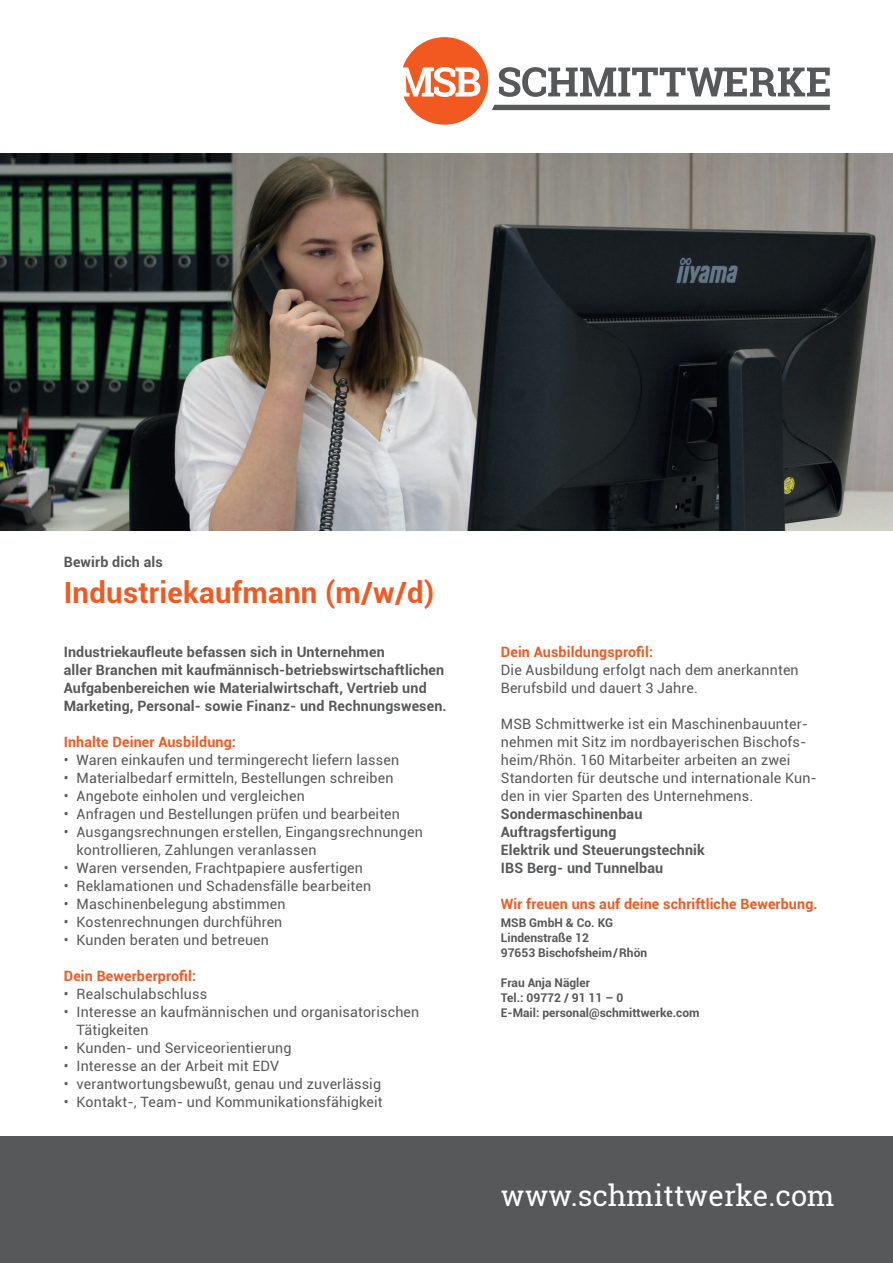
<style>
.page{position:relative;width:893px;height:1263px;background:#fff}
.page>*{position:absolute;margin:0;border:0;box-sizing:border-box;transform-origin:0 0}
.t1{font:700 29.25px "Roboto";letter-spacing:.01em;color:#f15921}
.t2{font:28.95px "Roboto Slab";color:#fff}
.t3{font:14.25px/18px "Roboto";letter-spacing:.01em;color:#57585a}
.t4{font:700 14.25px/18px "Roboto";letter-spacing:.01em;color:#57585a}
.t5{font:700 14.25px "Roboto";letter-spacing:.01em;color:#f15921}
.t6{font:700 12px/15px "Roboto";color:#57585a}
</style>
<div class="page">
<div style="left:0;top:1137px;width:893px;height:126px;background:#57585a"></div>
<svg style="left:403px;top:37px;width:427px;height:88px"></svg>
<img style="left:0;top:154px;width:893px;height:377px">
<p class="t4" style="left:64px;top:552px;width:101px">Bewirb dich als</p>
<h1 class="t1" style="left:64px;top:572px;width:372px">Industriekaufmann (m/w/d)</h1>
<p class="t4" style="left:64px;top:642px;width:384px">Industriekaufleute befassen sich in Unternehmen<br>aller Branchen mit kaufmännisch-betriebswirtschaftlichen Aufgabenbereichen wie Materialwirtschaft, Vertrieb und Marketing, Personal- sowie Finanz- und Rechnungswesen.</p>
<p class="t5" style="left:64px;top:732px;width:174px">Inhalte Deiner Ausbildung:</p>
<p class="t3" style="left:64px;top:750px;width:337px">• Waren einkaufen und termingerecht liefern lassen</p>
<p class="t3" style="left:64px;top:768px;width:331px">• Materialbedarf ermitteln, Bestellungen schreiben</p>
<p class="t3" style="left:64px;top:786px;width:242px">• Angebote einholen und vergleichen</p>
<p class="t3" style="left:64px;top:804px;width:338px">• Anfragen und Bestellungen prüfen und bearbeiten</p>
<p class="t3" style="left:77px;top:822px;width:348px;text-indent:-13px">• Ausgangsrechnungen erstellen, Eingangsrechnungen kontrollieren, Zahlungen veranlassen</p>
<p class="t3" style="left:64px;top:858px;width:301px">• Waren versenden, Frachtpapiere ausfertigen</p>
<p class="t3" style="left:64px;top:876px;width:309px">• Reklamationen und Schadensfälle bearbeiten</p>
<p class="t3" style="left:64px;top:894px;width:223px">• Maschinenbelegung abstimmen</p>
<p class="t3" style="left:64px;top:912px;width:220px">• Kostenrechnungen durchführen</p>
<p class="t3" style="left:64px;top:930px;width:207px">• Kunden beraten und betreuen</p>
<p class="t5" style="left:64px;top:966px;width:134px">Dein Bewerberprofil:</p>
<p class="t3" style="left:64px;top:984px;width:145px">• Realschulabschluss</p>
<p class="t3" style="left:77px;top:1002px;width:344px;text-indent:-13px">• Interesse an kaufmännischen und organisatorischen<br>Tätigkeiten</p>
<p class="t3" style="left:64px;top:1038px;width:229px">• Kunden- und Serviceorientierung</p>
<p class="t3" style="left:64px;top:1056px;width:217px">• Interesse an der Arbeit mit EDV</p>
<p class="t3" style="left:64px;top:1074px;width:319px">• verantwortungsbewußt, genau und zuverlässig</p>
<p class="t3" style="left:64px;top:1092px;width:320px">• Kontakt-, Team- und Kommunikationsfähigkeit</p>
<p class="t5" style="left:501px;top:642px;width:154px">Dein Ausbildungsprofil:</p>
<p class="t3" style="left:501px;top:660px;width:299px">Die Ausbildung erfolgt nach dem anerkannten<br>Berufsbild und dauert 3 Jahre.</p>
<p class="t3" style="left:501px;top:714px;width:318px">MSB Schmittwerke ist ein Maschinenbauunter&shy;nehmen mit Sitz im nordbayerischen Bischofs&shy;heim/Rhön. 160 Mitarbeiter arbeiten an zwei Standorten für deutsche und internationale Kun&shy;den in vier Sparten des Unternehmens.</p>
<p class="t4" style="left:501px;top:804px;width:206px">Sondermaschinenbau<br>Auftragsfertigung<br>Elektrik und Steuerungstechnik<br>IBS Berg- und Tunnelbau</p>
<p class="t5" style="left:501px;top:894px;width:318px">Wir freuen uns auf deine schriftliche Bewerbung.</p>
<p class="t6" style="left:501px;top:915px;width:148px">MSB GmbH &amp; Co. KG<br>Lindenstraße 12<br>97653 Bischofsheim/Rhön</p>
<p class="t6" style="left:501px;top:975px;width:200px">Frau Anja Nägler<br>Tel.: 09772 / 91 11 – 0<br>E-Mail: personal@schmittwerke.com</p>
<h2 class="t2" style="left:501px;top:1176px;width:335px">www.schmittwerke.com</h2>
</div>
